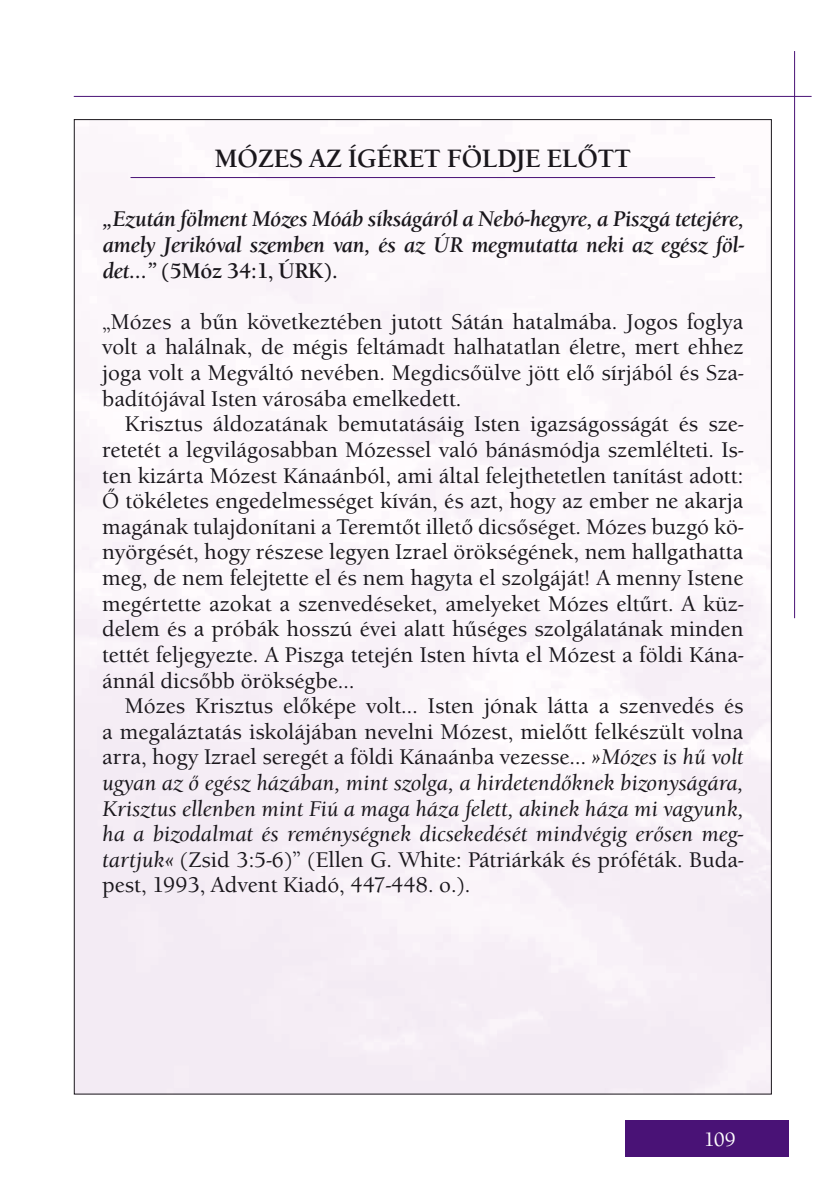
<style>
.page{position:relative;width:840px;height:1191px;background:#fff}
.page>*{position:absolute;margin:0;border:0;box-sizing:border-box;transform-origin:0 0}
.t1{font:700 26px "Berkeley Old Sty Itc TEE";color:#1a171c}
.t2{font:500 22px/25.6px "Berkeley Old Sty Itc TEE";color:#1a171c;text-align:justify}
.t3{font:italic 700 22px/25.6px "Berkeley Old Sty Itc TEE";letter-spacing:-.01em;color:#1a171c;text-align:justify}
.t4{font:500 20px "Berkeley Old Sty Itc TEE";color:#fff}
.s1{font-style:normal}
.s2{font-style:italic}
</style>
<div class="page">
<div style="left:624px;top:1120px;width:164px;height:37px;background:#491276"></div>
<hr style="left:74px;top:96px;width:737px;height:1px;background:#491276">
<hr style="left:793px;top:51px;width:1px;height:567px;background:#491276">
<img style="left:76px;top:165px;width:693px;height:927px">
<hr style="left:130px;top:177px;width:584px;height:1px;background:#491276">
<p class="t1" style="left:215px;top:143px;width:40px">MÓZES</p>
<p class="t1" style="left:309px;top:143px;width:56px">AZ ÍGÉRET</p>
<p class="t1" style="left:447px;top:143px;width:17px">FÖLDJE</p>
<p class="t1" style="left:546px;top:143px;width:18px">ELŐTT</p>
<p class="t3" style="left:102px;top:206px;width:643px">„Ezután fölment Mózes Móáb síkságáról a Nebó-hegyre, a Piszgá tetejére, amely Jerikóval szemben van, és az ÚR megmutatta neki az egész föl&shy;det…” <span class="s1">(5MÓZ 34:1, ÚRK).</span></p>
<p class="t2" style="left:102px;top:309px;width:642px">„Mózes a bűn következtében jutott Sátán hatalmába. Jogos foglya volt a halálnak, de mégis feltámadt halhatatlan életre, mert ehhez joga volt a Megváltó nevében. Megdicsőülve jött elő sírjából és Sza&shy;badítójával Isten városába emelkedett.</p>
<p class="t2" style="left:102px;top:411px;width:642px;text-indent:23px">Krisztus áldozatának bemutatásáig Isten igazságosságát és sze&shy;retetét a legvilágosabban Mózessel való bánásmódja szemlélteti. Is&shy;ten kizárta Mózest Kánaánból, ami által felejthetetlen tanítást adott:<br>Ő tökéletes engedelmességet kíván, és azt, hogy az ember ne akarja magának tulajdonítani a Teremtőt illető dicsőséget. Mózes buzgó kö&shy;nyörgését, hogy részese legyen Izrael örökségének, nem hallgathatta meg, de nem felejtette el és nem hagyta el szolgáját! A menny Istene megértette azokat a szenvedéseket, amelyeket Mózes eltűrt. A küz&shy;delem és a próbák hosszú évei alatt hűséges szolgálatának minden tettét feljegyezte. A Piszga tetején Isten hívta el Mózest a földi Kána&shy;ánnál dicsőbb örökségbe…</p>
<p class="t2" style="left:102px;top:693px;width:642px;text-indent:23px">Mózes Krisztus előképe volt… Isten jónak látta a szenvedés és a megaláztatás iskolájában nevelni Mózest, mielőtt felkészült volna arra, hogy Izrael seregét a földi Kánaánba vezesse… <span class="s2">»Mózes is hű volt ugyan az ő egész házában, mint szolga, a hirdetendőknek bizonyságára, Krisztus ellenben mint Fiú a maga háza felett, akinek háza mi vagyunk, ha a bizodalmat és reménységnek dicsekedését mindvégig erősen meg&shy;tartjuk«</span> (Zsid 3:5-6)” (Ellen G. White: Pátriárkák és próféták. Buda&shy;pest, 1993, Advent Kiadó, 447-448. o.).</p>
<p class="t4" style="left:703px;top:1128px;width:33px">109</p>
</div>
